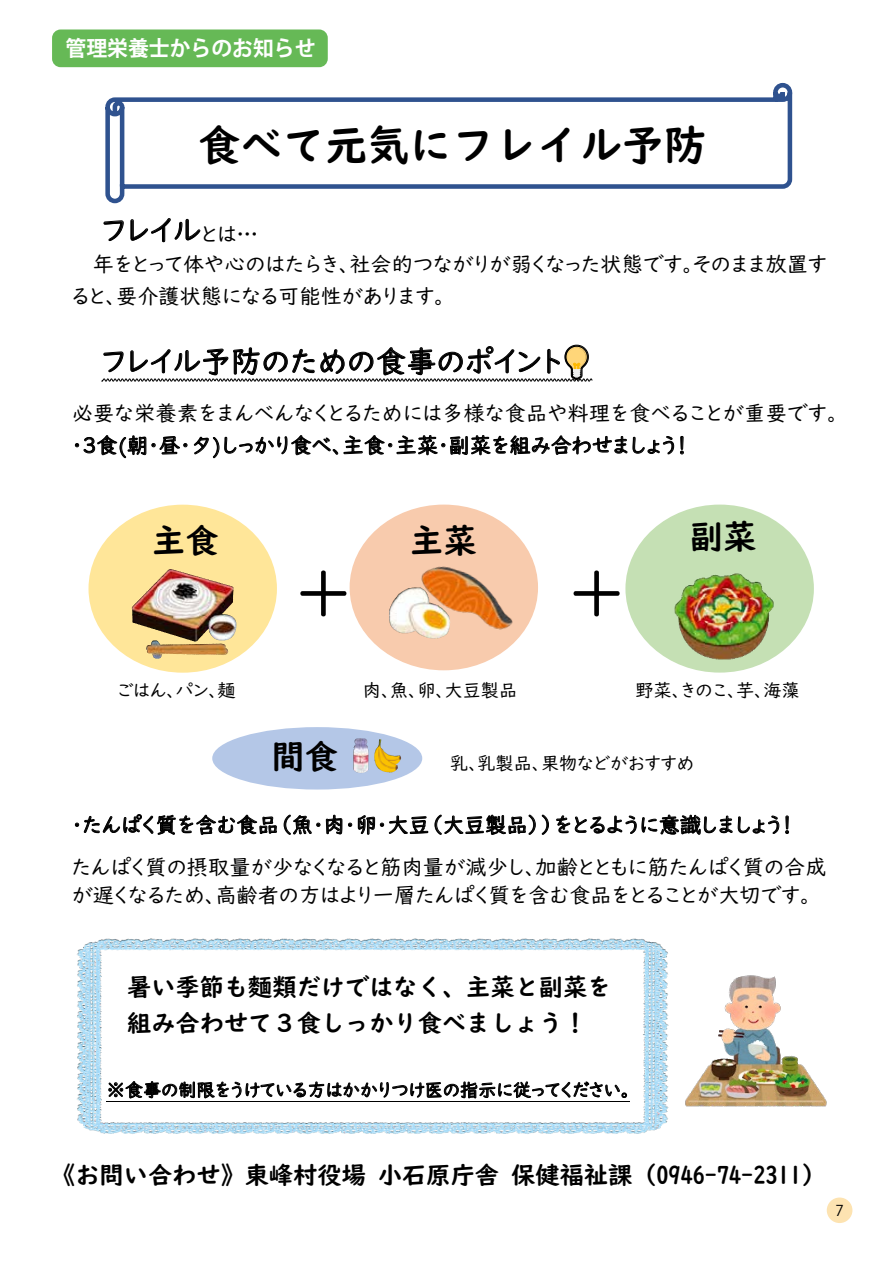
<style>
.page{position:relative;width:893px;height:1263px;background:#fff}
.page>*{position:absolute;margin:0;border:0;box-sizing:border-box;transform-origin:0 0}
.t1{font:72.6px "UD Digi Kyokasho NK R";color:#000}
.t2{font:42.45px "UD Digi Kyokasho N B";color:#000}
.t3{font:33.3px "UD Digi Kyokasho N B";color:#000}
.t4{font:30.3px "UD Digi Kyokasho NK R";color:#000}
.t5{font:24.3px/36.5px "UD Digi Kyokasho N B";color:#000}
.t6{font:700 21.3px "Koz Go Pr 6 N";color:#fff}
.t7{font:21.15px/31.8px "UD Digi Kyokasho NK R";letter-spacing:.005em;color:#000}
.t8{font:18.15px "UD Digi Kyokasho NK R";color:#000}
.t9{font:14.85px "Koz Go Pr 6 N";color:#000}
.s1{font-size:21.15px}
</style>
<div class="page">
<img style="left:77px;top:938px;width:592px;height:196px">
<div style="left:89px;top:505px;width:188px;height:168px;background:#ffe699;border-radius:50%"></div>
<div style="left:212px;top:727px;width:210px;height:62px;background:#b4c7e7;border-radius:50%"></div>
<img style="left:377px;top:740px;width:24px;height:33px">
<svg style="left:105px;top:82px;width:688px;height:122px"></svg>
<div style="left:350px;top:505px;width:188px;height:165px;background:#f8cbad;border-radius:50%"></div>
<div style="left:625px;top:505px;width:189px;height:168px;background:#c5e0b4;border-radius:50%"></div>
<img style="left:353px;top:738px;width:24px;height:35px">
<img style="left:685px;top:975px;width:142px;height:132px">
<hr style="left:107px;top:1101px;width:523px;height:1px;background:#000">
<img style="left:131px;top:569px;width:106px;height:98px">
<img style="left:671px;top:573px;width:105px;height:95px">
<img style="left:389px;top:588px;width:20px;height:46px">
<img style="left:409px;top:566px;width:116px;height:79px">
<div style="left:52px;top:29px;width:276px;height:38px;background:#66b956;border-radius:9px"></div>
<div style="left:827px;top:1197px;width:25px;height:26px;background:#fde3b1;border-radius:50%"></div>
<svg style="left:101px;top:378px;width:492px;height:4px"></svg>
<p class="t6" style="left:65px;top:36px;width:252px">管理栄養士からのお知らせ</p>
<h2 class="t2" style="left:198px;top:120px;width:510px">食べて元気にフレイル予防</h2>
<h3 class="t4" style="left:102px;top:213px;width:157px">フレイル<span class="s1">とは…</span></h3>
<p class="t7" style="left:72px;top:248px;width:756px;text-indent:21px">年をとって体や心のはたらき、社会的つながりが弱くなった状態です。そのまま放置すると、要介護状態になる可能性があります。</p>
<h3 class="t4" style="left:102px;top:344px;width:461px">フレイル予防のための食事のポイント</h3>
<p class="t7" style="left:72px;top:398px;width:767px">必要な栄養素をまんべんなくとるためには多様な食品や料理を食べることが重要です。・３食(朝・昼・夕)しっかり食べ、主食・主菜・副菜を組み合わせましょう！</p>
<h3 class="t3" style="left:152px;top:521px;width:68px">主食</h3>
<h3 class="t3" style="left:410px;top:521px;width:68px">主菜</h3>
<h3 class="t3" style="left:690px;top:517px;width:68px">副菜</h3>
<h1 class="t1" style="left:296px;top:553px;width:57px">＋</h1>
<h1 class="t1" style="left:569px;top:553px;width:57px">＋</h1>
<p class="t8" style="left:117px;top:680px;width:120px">ごはん、パン、麺</p>
<p class="t8" style="left:363px;top:680px;width:156px">肉、魚、卵、大豆製品</p>
<p class="t8" style="left:635px;top:680px;width:166px">野菜、きのこ、芋、海藻</p>
<h3 class="t3" style="left:271px;top:736px;width:68px">間食</h3>
<p class="t8" style="left:450px;top:753px;width:246px">乳、乳製品、果物などがおすすめ</p>
<p class="t7" style="left:72px;top:804px;width:756px;line-height:42.6px">・たんぱく質を含む食品（魚・肉・卵・大豆（大豆製品））をとるように意識しましょう！<br>たんぱく質の摂取量が少なくなると筋肉量が減少し、加齢とともに筋たんぱく質の合成</p>
<p class="t7" style="left:72px;top:879px;width:740px">が遅くなるため、高齢者の方はより一層たんぱく質を含む食品をとることが大切です。</p>
<p class="t5" style="left:127px;top:968px;width:486px">暑い季節も麵類だけではなく、主菜と副菜を組み合わせて３食しっかり食べましょう！</p>
<p class="t8" style="left:107px;top:1079px;width:525px">※食事の制限をうけている方はかかりつけ医の指示に従ってください。</p>
<p class="t5" style="left:51px;top:1157px;width:776px">《お問い合わせ》東峰村役場小石原庁舎保健福祉課（0946-74-2311）</p>
<p class="t9" style="left:835px;top:1202px;width:10px">7</p>
</div>
